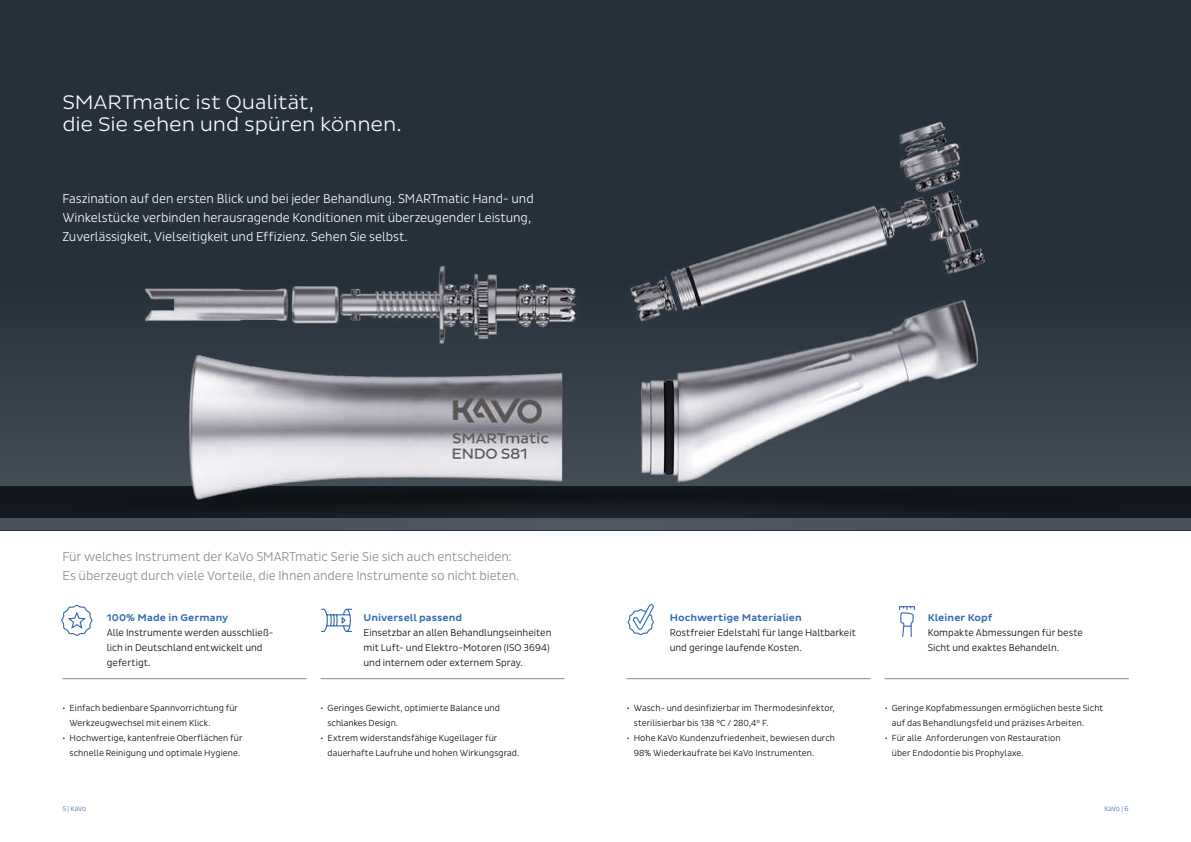
<style>
.page{position:relative;width:1191px;height:842px;background:#fff}
.page>*{position:absolute;margin:0;border:0;box-sizing:border-box;transform-origin:0 0}
.t1{font:300 20px/22px "Pluto Sans";letter-spacing:-.01em;color:#fff}
.t2{font:300 13px/19px "Pluto Sans Cond";letter-spacing:-.005em;color:#fff}
.t3{font:300 13px/19px "Pluto Sans Cond";letter-spacing:-.005em;color:#838994}
.t4{font:300 10px/15px "Pluto Sans Cond";letter-spacing:.005em;color:#000}
.t5{font:500 10px "Pluto Sans";letter-spacing:.005em;color:#346bb3}
.t6{font:300 9px/15px "Pluto Sans Cond";letter-spacing:.01em;color:#000}
.t7{font:300 7px "Pluto Sans Cond";letter-spacing:-.035em;color:#346bb3}
</style>
<div class="page">
<div style="left:0;top:0;width:1191px;height:530px;background:linear-gradient(to bottom,#1d2834,#3d4650)"></div>
<div style="left:0;top:487px;width:1191px;height:30px;background:#12171d"></div>
<div style="left:68px;top:487px;width:533px;height:30px;background:#12171c;border-radius:50%"></div>
<svg style="left:160px;top:496px;width:878px;height:42px"></svg>
<img style="left:140px;top:19px;width:442px;height:519px">
<img style="left:619px;top:19px;width:386px;height:519px">
<hr style="left:62px;top:678px;width:244px;height:1px;background:#838994">
<hr style="left:626px;top:678px;width:244px;height:1px;background:#838994">
<hr style="left:884px;top:678px;width:244px;height:1px;background:#838994">
<svg style="left:627px;top:604px;width:28px;height:76px"></svg>
<svg style="left:61px;top:604px;width:32px;height:76px"></svg>
<svg style="left:321px;top:608px;width:32px;height:24px"></svg>
<svg style="left:899px;top:606px;width:16px;height:31px"></svg>
<hr style="left:320px;top:678px;width:244px;height:1px;background:#838994">
<h1 class="t1" style="left:62px;top:91px;width:341px">SMARTmatic ist Qualität,<br>die Sie sehen und spüren können.</h1>
<h2 class="t2" style="left:62px;top:189px;width:473px">Faszination auf den ersten Blick und bei jeder Behandlung. SMARTmatic Hand- und<br>Winkelstücke verbinden herausragende Konditionen mit überzeugender Leistung,<br>Zuverlässigkeit, Vielseitigkeit und Effizienz. Sehen Sie selbst.</h2>
<h2 class="t3" style="left:62px;top:547px;width:458px">Für welches Instrument der KaVo SMARTmatic Serie Sie sich auch entscheiden:<br>Es überzeugt durch viele Vorteile, die Ihnen andere Instrumente so nicht bieten.</h2>
<p class="t5" style="left:107px;top:612px;width:123px">100% Made in Germany</p>
<p class="t4" style="left:107px;top:625px;width:168px">Alle Instrumente werden ausschließ&shy;lich in Deutschland entwickelt und gefertigt.</p>
<p class="t6" style="left:69px;top:701px;width:170px;text-indent:-7px">• Einfach bedienbare Spannvorrichtung für<br>Werkzeugwechsel mit einem Klick.</p>
<p class="t6" style="left:62px;top:731px;width:182px;text-align:center">• Hochwertige, kantenfreie Oberflächen für schnelle Reinigung und optimale Hygiene.</p>
<p class="t5" style="left:363px;top:612px;width:100px">Universell passend</p>
<p class="t4" style="left:363px;top:625px;width:190px">Einsetzbar an allen Behandlungseinheiten mit Luft- und Elektro-Motoren (ISO 3694) und internem oder externem Spray.</p>
<p class="t6" style="left:327px;top:701px;width:174px;text-indent:-7px">• Geringes Gewicht, optimierte Balance und schlankes Design.</p>
<p class="t6" style="left:327px;top:731px;width:193px;text-indent:-7px">• Extrem widerstandsfähige Kugellager für dauerhafte Laufruhe und hohen Wirkungsgrad.</p>
<p class="t5" style="left:669px;top:612px;width:134px">Hochwertige Materialien</p>
<p class="t4" style="left:669px;top:625px;width:188px">Rostfreier Edelstahl für lange Haltbarkeit und geringe laufende Kosten.</p>
<p class="t6" style="left:634px;top:701px;width:202px;text-indent:-7px">• Wasch- und desinfizierbar im Thermodesinfektor, sterilisierbar bis 138 °C / 280,4° F.</p>
<p class="t6" style="left:634px;top:731px;width:203px;text-indent:-7px">• Hohe KaVo Kundenzufriedenheit, bewiesen durch<br>98% Wiederkaufrate bei KaVo Instrumenten.</p>
<p class="t5" style="left:927px;top:612px;width:66px">Kleiner Kopf</p>
<p class="t4" style="left:927px;top:625px;width:157px">Kompakte Abmessungen für beste<br>Sicht und exaktes Behandeln.</p>
<p class="t6" style="left:891px;top:701px;width:213px;text-indent:-7px">• Geringe Kopfabmessungen ermöglichen beste Sicht auf das Behandlungsfeld und präzises Arbeiten.</p>
<p class="t6" style="left:891px;top:731px;width:170px;text-indent:-7px">• Für alle Anforderungen von Restauration über Endodontie bis Prophylaxe.</p>
<p class="t7" style="left:62px;top:804px;width:25px">5 | KaVo</p>
<p class="t7" style="left:1104px;top:804px;width:26px">KaVo | 6</p>
</div>
